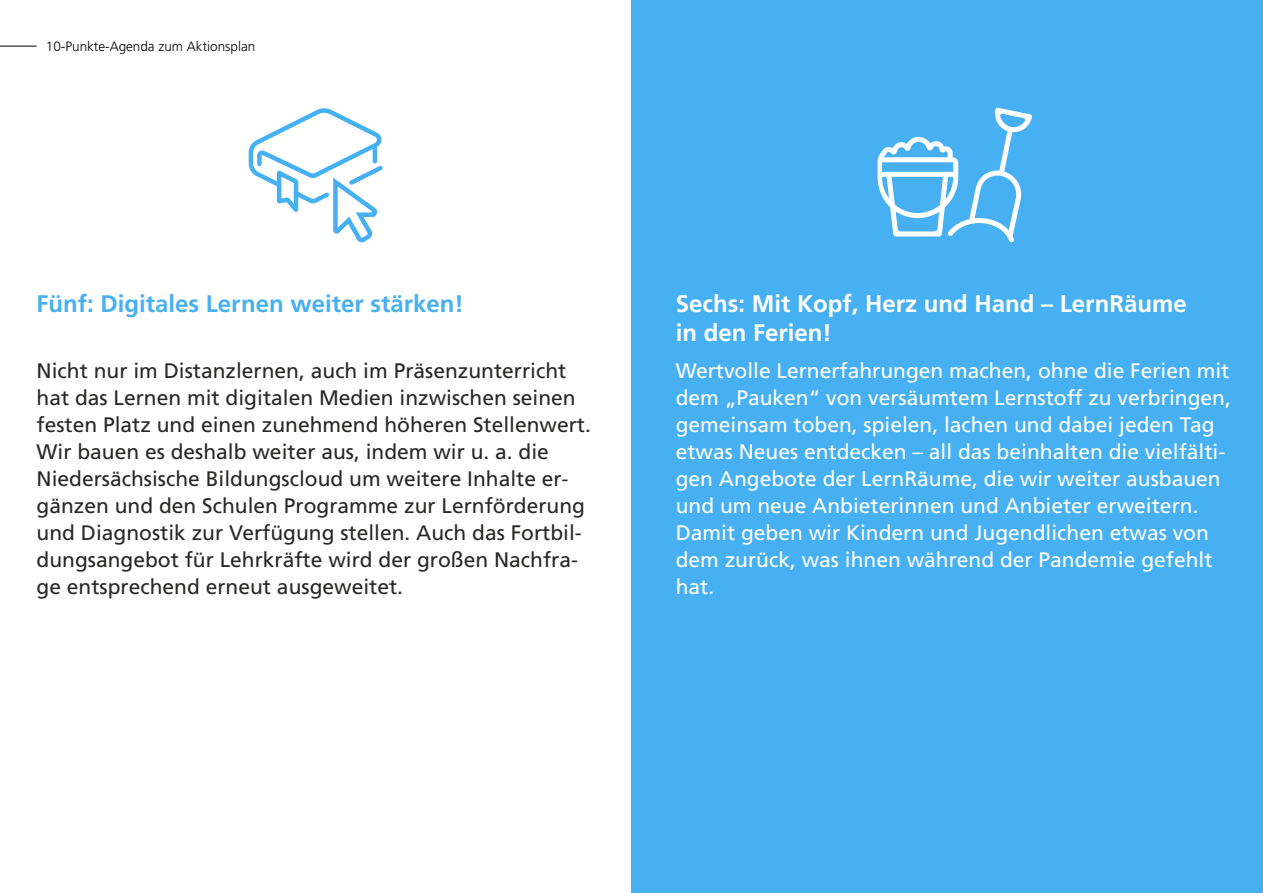
<style>
.page{position:relative;width:1263px;height:893px;background:#fff}
.page>*{position:absolute;margin:0;border:0;box-sizing:border-box;transform-origin:0 0}
.t1{font:700 24px/28.8px "Frutiger LT Std";color:#fff}
.t2{font:700 24px "Frutiger LT Std";color:#47b0f2}
.t3{font:21px/27px "Frutiger LT Std";color:#282827}
.t4{font:21px/27px "Frutiger LT Std";color:#fff}
.t5{font:300 13.5px "Frutiger LT Std";color:#000}
</style>
<div class="page">
<hr style="left:0;top:46px;width:37px;height:1px;background:#000">
<div style="left:631px;top:1px;width:632px;height:892px;background:#47b0f2"></div>
<svg style="left:248px;top:108px;width:135px;height:133px"></svg>
<svg style="left:878px;top:107px;width:154px;height:136px"></svg>
<p class="t5" style="left:46px;top:39px;width:211px">10-Punkte-Agenda zum Aktionsplan</p>
<p class="t2" style="left:37px;top:290px;width:429px">Fünf: Digitales Lernen weiter stärken!</p>
<p class="t3" style="left:37px;top:357px;width:556px">Nicht nur im Distanzlernen, auch im Präsenzunterricht hat das Lernen mit digitalen Medien inzwischen seinen festen Platz und einen zunehmend höheren Stellenwert.<br>Wir bauen es deshalb weiter aus, indem wir u. a. die Niedersächsische Bildungscloud um weitere Inhalte er&shy;gänzen und den Schulen Programme zur Lernförderung und Diagnostik zur Verfügung stellen. Auch das Fortbil&shy;dungsangebot für Lehrkräfte wird der großen Nachfra&shy;ge entsprechend erneut ausgeweitet.</p>
<p class="t1" style="left:676px;top:289px;width:513px">Sechs: Mit Kopf, Herz und Hand – LernRäume in den Ferien!</p>
<p class="t4" style="left:676px;top:357px;width:557px">Wertvolle Lernerfahrungen machen, ohne die Ferien mit dem „Pauken“ von versäumtem Lernstoff zu verbringen, gemeinsam toben, spielen, lachen und dabei jeden Tag etwas Neues entdecken – all das beinhalten die vielfälti&shy;gen Angebote der LernRäume, die wir weiter ausbauen und um neue Anbieterinnen und Anbieter erweitern.<br>Damit geben wir Kindern und Jugendlichen etwas von dem zurück, was ihnen während der Pandemie gefehlt hat.</p>
</div>
